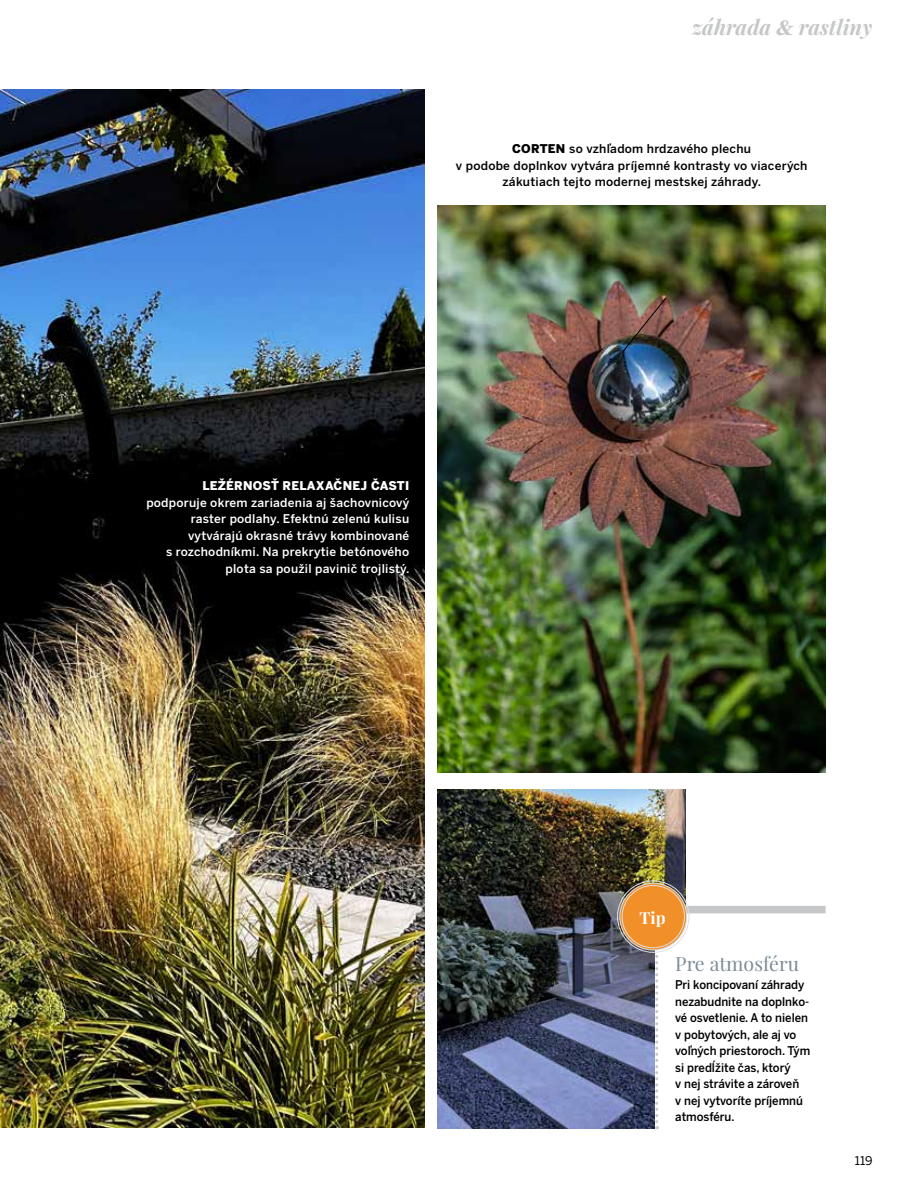
<style>
.page{position:relative;width:915px;height:1191px;background:#fff}
.page>*{position:absolute;margin:0;border:0;box-sizing:border-box;transform-origin:0 0}
.t1{font:italic 700 21px "Playfair Display";color:#c6c7c8}
.t2{font:19.5px "Playfair Display";color:#7c8c98}
.t3{font:700 16.5px "Playfair Display";color:#fff}
.t4{font:500 12px/16.5px "Benton Sans";color:#000;scale:.95 1}
.t5{font:500 12px/16.5px "Benton Sans";letter-spacing:.02em;color:#fff;text-align:right}
.t6{font:500 12px/16.5px "Benton Sans";letter-spacing:.02em;color:#000;text-align:center}
.t7{font:900 12px "Benton Sans";letter-spacing:.02em;color:#fff}
.t8{font:12px "Benton Sans";color:#000}
.s1{font-family:"Georgia"}
.s2{font-weight:900}
</style>
<div class="page">
<img style="left:1px;top:89px;width:423px;height:1038px">
<img style="left:437px;top:206px;width:388px;height:566px">
<img style="left:622px;top:297px;width:44px;height:55px">
<img style="left:437px;top:789px;width:248px;height:339px">
<img style="left:0;top:89px;width:1px;height:1038px">
<div style="left:655px;top:907px;width:210px;height:223px;background:#fff"></div>
<svg style="left:655px;top:952px;width:3px;height:177px"></svg>
<div style="left:683px;top:906px;width:142px;height:7px;background:#c6c7c8"></div>
<div style="left:619px;top:883px;width:67px;height:67px;background:#f18f29;border-radius:50%"></div>
<div style="left:617px;top:880px;width:72px;height:72px;border:1px solid #dddfe2;border-radius:50%"></div>
<div style="left:619px;top:882px;width:68px;height:68px;border:1px solid #dddfe2;border-radius:50%"></div>
<div style="left:621px;top:885px;width:63px;height:63px;border:1px solid #dddfe2;border-radius:50%"></div>
<h1 class="t1" style="left:692px;top:13px;width:181px">záhrada <span class="s1">&amp;</span> rastliny</h1>
<p class="t6" style="left:456px;top:141px;width:353px"><span class="s2">CORTEN</span> so vzhľadom hrdzavého plechu<br>v podobe doplnkov vytvára príjemné kontrasty vo viacerých zákutiach tejto modernej mestskej záhrady.</p>
<p class="t7" style="left:202px;top:478px;width:208px">LEŽÉRN OSŤ RELAXAČN EJ ČASTI</p>
<p class="t5" style="left:146px;top:494px;width:265px">podporuje okrem zariadenia aj šachovnicový raster podlahy. Efektnú zelenú kulisu vytvárajú okrasné trávy kombinované<br>s rozchodníkmi. Na prekrytie betónového plota sa použil pavinič trojlistý.</p>
<h3 class="t3" style="left:639px;top:907px;width:28px">Tip</h3>
<h2 class="t2" style="left:675px;top:951px;width:125px">Pre atmosféru</h2>
<p class="t4" style="left:675px;top:976px;width:144px">Pri koncipovaní záhrady nezabudnite na doplnko&shy;vé osvetlenie. A to nielen v pobytových, ale aj vo voľných priestoroch. Tým si predĺžite čas, ktorý<br>v nej strávite a zároveň<br>v nej vytvoríte príjemnú atmosféru.</p>
<p class="t8" style="left:854px;top:1153px;width:19px">119</p>
</div>
